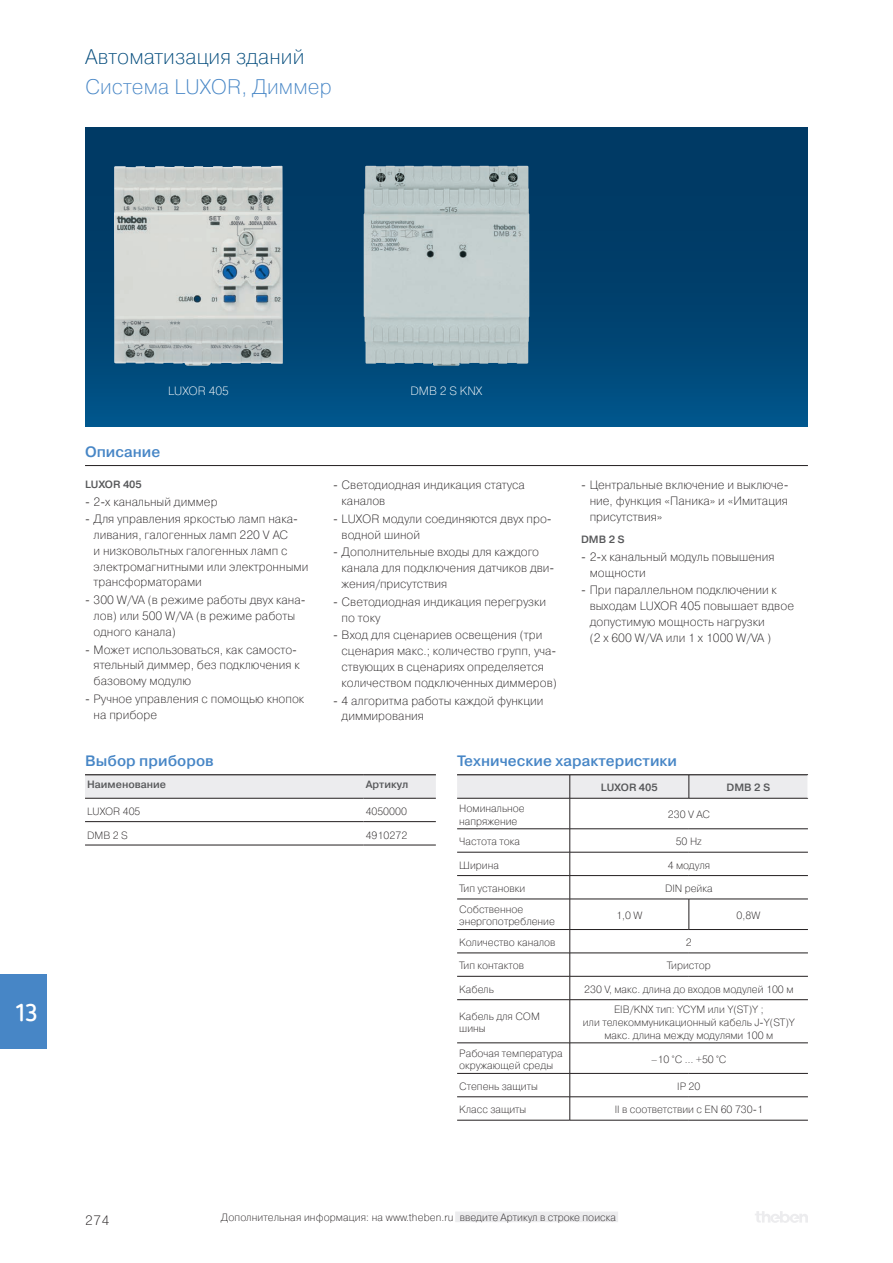
<style>
.page{position:relative;width:893px;height:1263px;background:#fff}
.page>*{position:absolute;margin:0;border:0;box-sizing:border-box;transform-origin:0 0}
.t1{font:700 24px "Netto Offc Pro";color:#fff}
.t2{font:21px "Pragmatica Light C";letter-spacing:.005em;color:#004a7b}
.t3{font:21px "Pragmatica Light C";letter-spacing:.005em;color:#4786c6}
.t4{font:700 15px "Pragmatica Light C";letter-spacing:.005em;color:#4786c6}
.t5{font:13.5px "Pragmatica Light C";color:#231f20}
.t6{font:12px/15.8px "Pragmatica Light C";letter-spacing:.005em;color:#231f20}
.t7{font:12px "Pragmatica Light C";color:#fff}
.t8{font:10.5px/12.6px "Pragmatica Light C";color:#231f20}
.t9{font:700 10.5px "Pragmatica Light C";color:#57585a}
</style>
<div class="page">
<svg style="left:755px;top:1211px;width:53px;height:12px"></svg>
<div style="left:455px;top:1211px;width:163px;height:11px;background:#ececee"></div>
<div style="left:0;top:974px;width:47px;height:75px;background:#4786c6"></div>
<hr style="left:85px;top:465px;width:723px;height:1px;background:#231f20">
<div style="left:85px;top:128px;width:723px;height:298px;background:linear-gradient(to bottom,#00345d,#004f82)"></div>
<img style="left:114px;top:166px;width:169px;height:200px">
<img style="left:364px;top:166px;width:165px;height:200px">
<div style="left:85px;top:776px;width:351px;height:22px;background:#ececee"></div>
<hr style="left:85px;top:775px;width:279px;height:1px;background:#231f20">
<hr style="left:85px;top:798px;width:279px;height:1px;background:#231f20">
<hr style="left:364px;top:775px;width:72px;height:1px;background:#231f20">
<hr style="left:364px;top:798px;width:72px;height:1px;background:#231f20">
<hr style="left:85px;top:821px;width:279px;height:1px;background:#231f20">
<hr style="left:85px;top:845px;width:279px;height:1px;background:#231f20">
<hr style="left:364px;top:821px;width:72px;height:1px;background:#231f20">
<hr style="left:364px;top:845px;width:72px;height:1px;background:#231f20">
<hr style="left:457px;top:798px;width:113px;height:1px;background:#231f20">
<hr style="left:570px;top:798px;width:119px;height:1px;background:#231f20">
<hr style="left:457px;top:828px;width:113px;height:1px;background:#231f20">
<hr style="left:457px;top:852px;width:113px;height:1px;background:#231f20">
<hr style="left:457px;top:875px;width:113px;height:1px;background:#231f20">
<hr style="left:457px;top:899px;width:113px;height:1px;background:#231f20">
<hr style="left:570px;top:899px;width:1px;height:30px;background:#231f20">
<hr style="left:457px;top:929px;width:113px;height:1px;background:#231f20">
<hr style="left:457px;top:953px;width:113px;height:1px;background:#231f20">
<hr style="left:457px;top:976px;width:113px;height:1px;background:#231f20">
<hr style="left:457px;top:999px;width:113px;height:1px;background:#231f20">
<hr style="left:457px;top:1042px;width:113px;height:1px;background:#231f20">
<hr style="left:457px;top:1120px;width:113px;height:1px;background:#231f20">
<hr style="left:570px;top:1120px;width:119px;height:1px;background:#231f20">
<hr style="left:689px;top:1120px;width:119px;height:1px;background:#231f20">
<hr style="left:457px;top:1073px;width:113px;height:1px;background:#231f20">
<hr style="left:457px;top:1096px;width:113px;height:1px;background:#231f20">
<hr style="left:570px;top:798px;width:1px;height:31px;background:#231f20">
<hr style="left:570px;top:828px;width:119px;height:1px;background:#231f20">
<hr style="left:689px;top:828px;width:119px;height:1px;background:#231f20">
<hr style="left:570px;top:852px;width:119px;height:1px;background:#231f20">
<hr style="left:689px;top:852px;width:119px;height:1px;background:#231f20">
<hr style="left:570px;top:875px;width:119px;height:1px;background:#231f20">
<svg style="left:570px;top:829px;width:1px;height:70px"></svg>
<hr style="left:689px;top:875px;width:119px;height:1px;background:#231f20">
<hr style="left:570px;top:899px;width:119px;height:1px;background:#231f20">
<hr style="left:689px;top:899px;width:119px;height:1px;background:#231f20">
<hr style="left:689px;top:899px;width:1px;height:30px;background:#231f20">
<hr style="left:570px;top:929px;width:119px;height:1px;background:#231f20">
<hr style="left:689px;top:929px;width:119px;height:1px;background:#231f20">
<hr style="left:570px;top:953px;width:119px;height:1px;background:#231f20">
<hr style="left:689px;top:953px;width:119px;height:1px;background:#231f20">
<hr style="left:570px;top:976px;width:119px;height:1px;background:#231f20">
<svg style="left:570px;top:930px;width:1px;height:69px"></svg>
<hr style="left:689px;top:976px;width:119px;height:1px;background:#231f20">
<hr style="left:570px;top:999px;width:119px;height:1px;background:#231f20">
<hr style="left:570px;top:1000px;width:1px;height:43px;background:#231f20">
<hr style="left:689px;top:999px;width:119px;height:1px;background:#231f20">
<hr style="left:570px;top:1042px;width:119px;height:1px;background:#231f20">
<hr style="left:570px;top:1043px;width:1px;height:30px;background:#231f20">
<hr style="left:689px;top:1042px;width:119px;height:1px;background:#231f20">
<hr style="left:570px;top:1073px;width:119px;height:1px;background:#231f20">
<hr style="left:689px;top:1073px;width:119px;height:1px;background:#231f20">
<hr style="left:570px;top:1096px;width:119px;height:1px;background:#231f20">
<svg style="left:570px;top:1073px;width:1px;height:47px"></svg>
<hr style="left:689px;top:1096px;width:119px;height:1px;background:#231f20">
<hr style="left:689px;top:798px;width:119px;height:1px;background:#231f20">
<svg style="left:457px;top:775px;width:351px;height:23px;background:#e5e5e7"></svg>
<h2 class="t2" style="left:85px;top:45px;width:221px">Автоматизация зданий</h2>
<h2 class="t3" style="left:85px;top:75px;width:248px">Система LUXOR, Диммер</h2>
<h1 class="t1" style="left:14px;top:996px;width:26px">13</h1>
<p class="t7" style="left:168px;top:384px;width:62px">LUXOR 405</p>
<p class="t7" style="left:410px;top:384px;width:73px">DMB 2 S KNX</p>
<p class="t4" style="left:85px;top:444px;width:77px">Описание</p>
<p class="t9" style="left:85px;top:478px;width:58px">LUXOR 405</p>
<p class="t6" style="left:85px;top:494px;width:134px">- 2-х канальный диммер</p>
<p class="t6" style="left:94px;top:511px;width:216px;text-indent:-9px">- Для управления яркостью ламп нака&shy;ливания, галогенных ламп 220 V AC<br>и низковольтных галогенных ламп с электромагнитными или электронными трансформаторами</p>
<p class="t6" style="left:94px;top:592px;width:214px;text-indent:-9px">- 300 W/VA (в режиме работы двух кана&shy;лов) или 500 W/VA (в режиме работы одного канала)</p>
<p class="t6" style="left:94px;top:642px;width:208px;text-indent:-9px">- Может использоваться, как самосто&shy;ятельный диммер, без подключения к базовому модулю</p>
<p class="t6" style="left:94px;top:691px;width:212px;text-indent:-9px">- Ручное управления с помощью кнопок на приборе</p>
<p class="t6" style="left:342px;top:477px;width:185px;text-indent:-9px">- Светодиодная индикация статуса каналов</p>
<p class="t6" style="left:342px;top:511px;width:212px;text-indent:-9px">- LUXOR модули соединяются двух про&shy;водной шиной</p>
<p class="t6" style="left:342px;top:544px;width:214px;text-indent:-9px">- Дополнительные входы для каждого канала для подключения датчиков дви&shy;жения/присутствия</p>
<p class="t6" style="left:342px;top:594px;width:206px;text-indent:-9px">- Светодиодная индикация перегрузки по току</p>
<p class="t6" style="left:342px;top:627px;width:217px;text-indent:-9px">- Вход для сценариев освещения (три сценария макс.; количество групп, уча&shy;ствующих в сценариях определяется количеством подключенных диммеров)</p>
<p class="t6" style="left:342px;top:693px;width:203px;text-indent:-9px">- 4 алгоритма работы каждой функции диммирования</p>
<p class="t6" style="left:590px;top:477px;width:200px;text-align:justify;text-indent:-9px">- Центральные включение и выключе&shy;ние, функция «Паника» и «Имитация присутствия»</p>
<p class="t9" style="left:581px;top:534px;width:45px">DMB 2 S</p>
<p class="t6" style="left:590px;top:549px;width:186px;text-indent:-9px">- 2-х канальный модуль повышения мощности</p>
<p class="t6" style="left:590px;top:582px;width:206px;text-indent:-9px">- При параллельном подключении к выходам LUXOR 405 повышает вдвое допустимую мощность нагрузки<br>(2 x 600 W/VA или 1 x 1000 W/VA )</p>
<p class="t4" style="left:85px;top:753px;width:130px">Выбор приборов</p>
<p class="t9" style="left:87px;top:779px;width:80px">Наименование</p>
<p class="t9" style="left:366px;top:779px;width:44px">Артикул</p>
<p class="t8" style="left:87px;top:805px;width:55px">LUXOR 405</p>
<p class="t8" style="left:366px;top:805px;width:43px">4050000</p>
<p class="t8" style="left:87px;top:829px;width:42px">DMB 2 S</p>
<p class="t8" style="left:366px;top:829px;width:43px">4910272</p>
<p class="t4" style="left:457px;top:753px;width:221px">Технические характеристики</p>
<p class="t9" style="left:601px;top:782px;width:58px">LUXOR 405</p>
<p class="t9" style="left:727px;top:782px;width:45px">DMB 2 S</p>
<p class="t8" style="left:459px;top:802px;width:67px">Номинальное напряжение</p>
<p class="t8" style="left:668px;top:808px;width:44px">230 V AC</p>
<p class="t8" style="left:459px;top:835px;width:62px">Частота тока</p>
<p class="t8" style="left:676px;top:835px;width:27px">50 Hz</p>
<p class="t8" style="left:459px;top:859px;width:41px">Ширина</p>
<p class="t8" style="left:668px;top:859px;width:44px">4 модуля</p>
<p class="t8" style="left:459px;top:882px;width:67px">Тип установки</p>
<p class="t8" style="left:665px;top:882px;width:49px">DIN рейка</p>
<p class="t8" style="left:459px;top:903px;width:97px">Собственное энергопотребление</p>
<p class="t8" style="left:616px;top:909px;width:28px">1,0 W</p>
<p class="t8" style="left:737px;top:909px;width:25px">0,8W</p>
<p class="t8" style="left:459px;top:936px;width:98px">Количество каналов</p>
<p class="t8" style="left:686px;top:936px;width:7px">2</p>
<p class="t8" style="left:459px;top:959px;width:67px">Тип контактов</p>
<p class="t8" style="left:667px;top:959px;width:45px">Тиристор</p>
<p class="t8" style="left:459px;top:983px;width:36px">Кабель</p>
<p class="t8" style="left:584px;top:983px;width:211px">230 V, макс. длина до входов модулей 100 м</p>
<p class="t8" style="left:459px;top:1010px;width:82px">Кабель для COM шины</p>
<p class="t8" style="left:583px;top:1003px;width:214px;text-align:center">EIB/KNX тип: YCYM или Y(ST)Y ;<br>или телекоммуникационный кабель J-Y(ST)Y макс. длина между модулями 100 м</p>
<p class="t8" style="left:459px;top:1047px;width:105px">Рабочая температура окружающей среды</p>
<p class="t8" style="left:651px;top:1053px;width:77px">–10 °C … +50 °C</p>
<p class="t8" style="left:459px;top:1080px;width:80px">Степень защиты</p>
<p class="t8" style="left:677px;top:1080px;width:25px">IP 20</p>
<p class="t8" style="left:459px;top:1103px;width:69px">Класс защиты</p>
<p class="t8" style="left:615px;top:1103px;width:150px">II в соответствии с EN 60 730-1</p>
<p class="t5" style="left:85px;top:1212px;width:26px">274</p>
<p class="t8" style="left:221px;top:1211px;width:397px">Дополнительная информация: на www.theben.ru введите Артикул в строке поиска</p>
</div>
